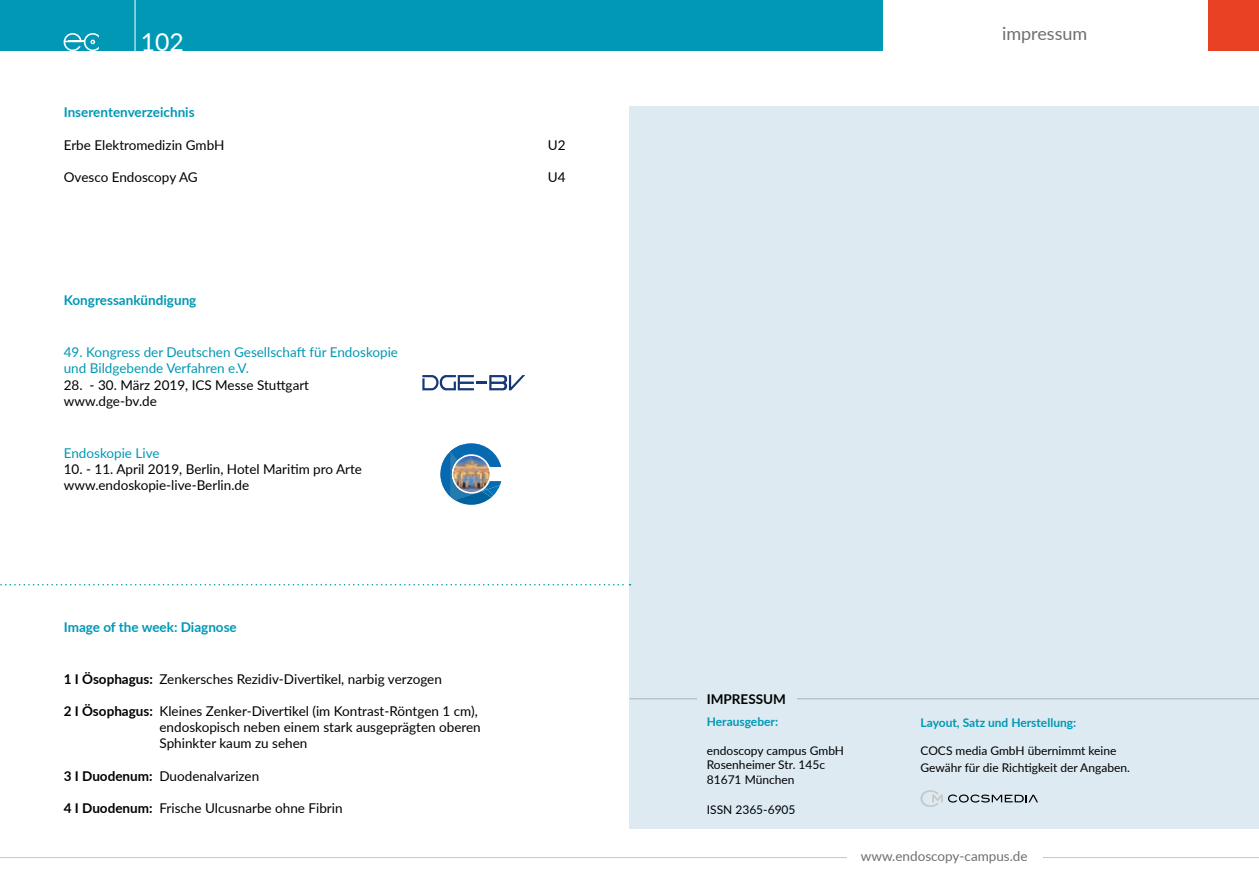
<style>
.page{position:relative;width:1259px;height:893px;background:#fff}
.page>*{position:absolute;margin:0;border:0;box-sizing:border-box;transform-origin:0 0}
.t1{font:24.75px "Lato";color:#fff}
.t2{font:18px "Lato";color:#706f6f}
.t3{font:13.5px/16.2px "Lato";color:#000}
.t4{font:13.5px/16.2px "Lato";color:#0098b5}
.t5{font:700 13.5px "Lato";color:#0098b5}
.t6{font:13.5px "Lato";color:#706f6f}
.t7{font:700 13.5px "Lato";color:#000}
.t8{font:12px/14.4px "Lato";color:#000}
.t9{font:700 12px "Lato";color:#0098b5}
.s1{font-weight:700}
</style>
<div class="page">
<hr style="left:0;top:857px;width:1259px;height:1px;background:#c6c6c6">
<div style="left:847px;top:838px;width:195px;height:28px;background:#fff"></div>
<div style="left:0;top:0;width:882px;height:51px;background:#0098b5"></div>
<div style="left:1208px;top:0;width:51px;height:51px;background:#e84124"></div>
<hr style="left:135px;top:0;width:1px;height:51px;background:#fff">
<svg style="left:64px;top:33px;width:35px;height:18px"></svg>
<div style="left:629px;top:106px;width:630px;height:723px;background:#ddeaf1"></div>
<hr style="left:629px;top:698px;width:630px;height:1px;background:#b3b2b2">
<svg style="left:920px;top:790px;width:118px;height:17px"></svg>
<div style="left:698px;top:687px;width:99px;height:23px;background:#ddeaf1"></div>
<svg style="left:440px;top:443px;width:60px;height:62px"></svg>
<img style="left:453px;top:456px;width:36px;height:36px;border-radius:18px">
<svg style="left:422px;top:375px;width:103px;height:15px"></svg>
<svg style="left:0;top:584px;width:630px;height:1px"></svg>
<h1 class="t1" style="left:141px;top:24px;width:45px">102</h1>
<p class="t5" style="left:64px;top:102px;width:132px">Inserentenverzeichnis</p>
<p class="t3" style="left:64px;top:136px;width:162px">Erbe Elektromedizin GmbH</p>
<p class="t3" style="left:548px;top:136px;width:19px">U2</p>
<p class="t3" style="left:64px;top:168px;width:135px">Ovesco Endoscopy AG</p>
<p class="t3" style="left:548px;top:168px;width:19px">U4</p>
<p class="t5" style="left:64px;top:290px;width:134px">Kongressankündigung</p>
<p class="t4" style="left:64px;top:344px;width:336px">49. Kongress der Deutschen Gesellschaft für Endoskopie und Bildgebende Verfahren e.V.</p>
<p class="t3" style="left:64px;top:376px;width:247px">28. - 30. März 2019, ICS Messe Stuttgart www.dge-bv.de</p>
<p class="t4" style="left:64px;top:444px;width:97px">Endoskopie Live</p>
<p class="t3" style="left:64px;top:460px;width:300px">10. - 11. April 2019, Berlin, Hotel Maritim pro Arte www.endoskopie-live-Berlin.de</p>
<p class="t5" style="left:64px;top:617px;width:175px">Image of the week: Diagnose</p>
<p class="t3" style="left:64px;top:670px;width:380px"><span class="s1">1 I Ösophagus:</span> Zenkersches Rezidiv-Divertikel, narbig verzogen</p>
<p class="t3" style="left:159px;top:702px;width:323px;text-indent:-96px"><span class="s1">2 I Ösophagus:</span> Kleines Zenker-Divertikel (im Kontrast-Röntgen 1 cm), endoskopisch neben einem stark ausgeprägten oberen<br>Sphinkter kaum zu sehen</p>
<p class="t3" style="left:64px;top:767px;width:197px"><span class="s1">3 I Duodenum:</span> Duodenalvarizen</p>
<p class="t3" style="left:64px;top:800px;width:280px"><span class="s1">4 I Duodenum:</span> Frische Ulcusnarbe ohne Fibrin</p>
<h2 class="t2" style="left:1002px;top:20px;width:87px">impressum</h2>
<p class="t7" style="left:707px;top:689px;width:81px">IMPRESSUM</p>
<p class="t9" style="left:707px;top:713px;width:73px">Herausgeber:</p>
<p class="t8" style="left:707px;top:743px;width:139px">endoscopy campus GmbH<br>Rosenheimer Str. 145c<br>81671 München</p>
<p class="t8" style="left:707px;top:802px;width:90px">ISSN 2365-6905</p>
<p class="t9" style="left:920px;top:713px;width:157px">Layout, Satz und Herstellung:</p>
<p class="t8" style="left:920px;top:742px;width:211px;line-height:16.2px">COCS media GmbH übernimmt keine<br>Gewähr für die Richtigkeit der Angaben.</p>
<p class="t6" style="left:861px;top:846px;width:168px">www.endoscopy-campus.de</p>
</div>
